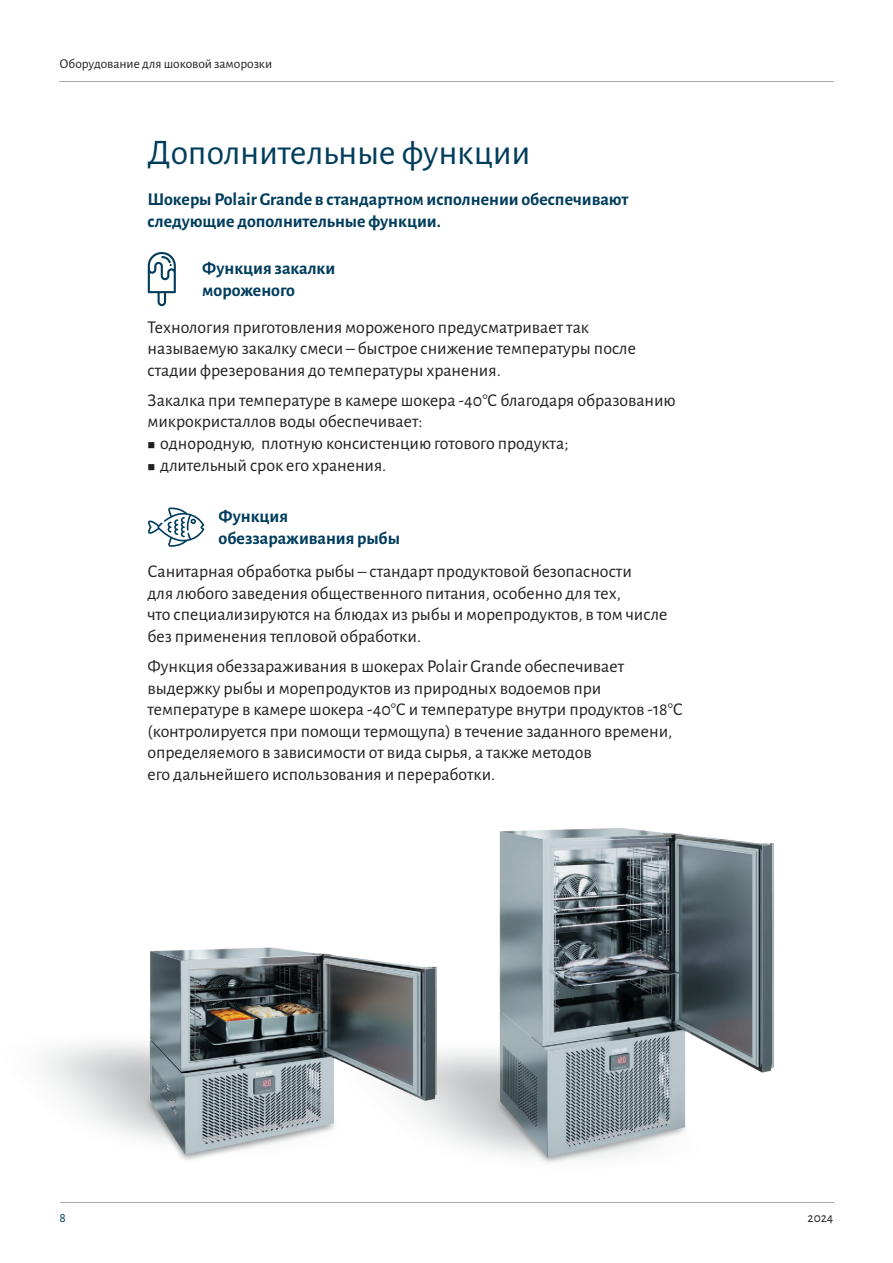
<style>
.page{position:relative;width:893px;height:1263px;background:#fff}
.page>*{position:absolute;margin:0;border:0;box-sizing:border-box;transform-origin:0 0}
.t1{font:36px "Alegreya Sans";letter-spacing:-.01em;color:#003d5c}
.t2{font:18px/21.6px "Alegreya Sans";color:#231f20}
.t3{font:700 18px/21.6px "Alegreya Sans";color:#003d5c}
.t4{font:13.5px "Alegreya Sans";color:#231f20}
.t5{font:13.5px "Alegreya Sans";color:#003d5c}
</style>
<div class="page">
<hr style="left:60px;top:81px;width:774px;height:1px;background:#a8a9ad">
<hr style="left:60px;top:1202px;width:773px;height:1px;background:#a8a9ad">
<img style="left:499px;top:828px;width:275px;height:335px">
<img style="left:75px;top:932px;width:437px;height:231px">
<svg style="left:148px;top:507px;width:56px;height:40px"></svg>
<svg style="left:148px;top:252px;width:28px;height:54px"></svg>
<p class="t4" style="left:60px;top:55px;width:214px">Оборудование для шоковой заморозки</p>
<p class="t1" style="left:148px;top:128px;width:385px">Дополнительные функции</p>
<p class="t3" style="left:148px;top:187px;width:482px">Шокеры Polair Grande в стандартном исполнении обеспечивают следующие дополнительные функции.</p>
<p class="t3" style="left:202px;top:256px;width:135px">Функция закалки</p>
<p class="t3" style="left:202px;top:278px;width:94px">мороженого</p>
<p class="t2" style="left:148px;top:315px;width:490px">Технология приготовления мороженого предусматривает так называемую закалку смеси – быстрое снижение температуры после стадии фрезерования до температуры хранения.</p>
<p class="t2" style="left:148px;top:388px;width:529px">Закалка при температуре в камере шокера -40°С благодаря образованию микрокристаллов воды обеспечивает:</p>
<p class="t2" style="left:148px;top:431px;width:422px">■ однородную, плотную консистенцию готового продукта;</p>
<p class="t2" style="left:148px;top:453px;width:240px">■ длительный срок его хранения.</p>
<p class="t3" style="left:219px;top:504px;width:71px">Функция</p>
<p class="t3" style="left:219px;top:526px;width:183px">обеззараживания рыбы</p>
<p class="t2" style="left:148px;top:559px;width:521px">Санитарная обработка рыбы – стандарт продуктовой безопасности<br>для любого заведения общественного питания, особенно для тех,<br>что специализируются на блюдах из рыбы и морепродуктов, в том числе без применения тепловой обработки.</p>
<p class="t2" style="left:148px;top:654px;width:537px">Функция обеззараживания в шокерах Polair Grande обеспечивает выдержку рыбы и морепродуктов из природных водоемов при температуре в камере шокера -40°С и температуре внутри продуктов -18°С (контролируется при помощи термощупа) в течение заданного времени, определяемого в зависимости от вида сырья, а также методов<br>его дальнейшего использования и переработки.</p>
<p class="t5" style="left:60px;top:1208px;width:8px">8</p>
<p class="t4" style="left:807px;top:1208px;width:27px">2024</p>
</div>
